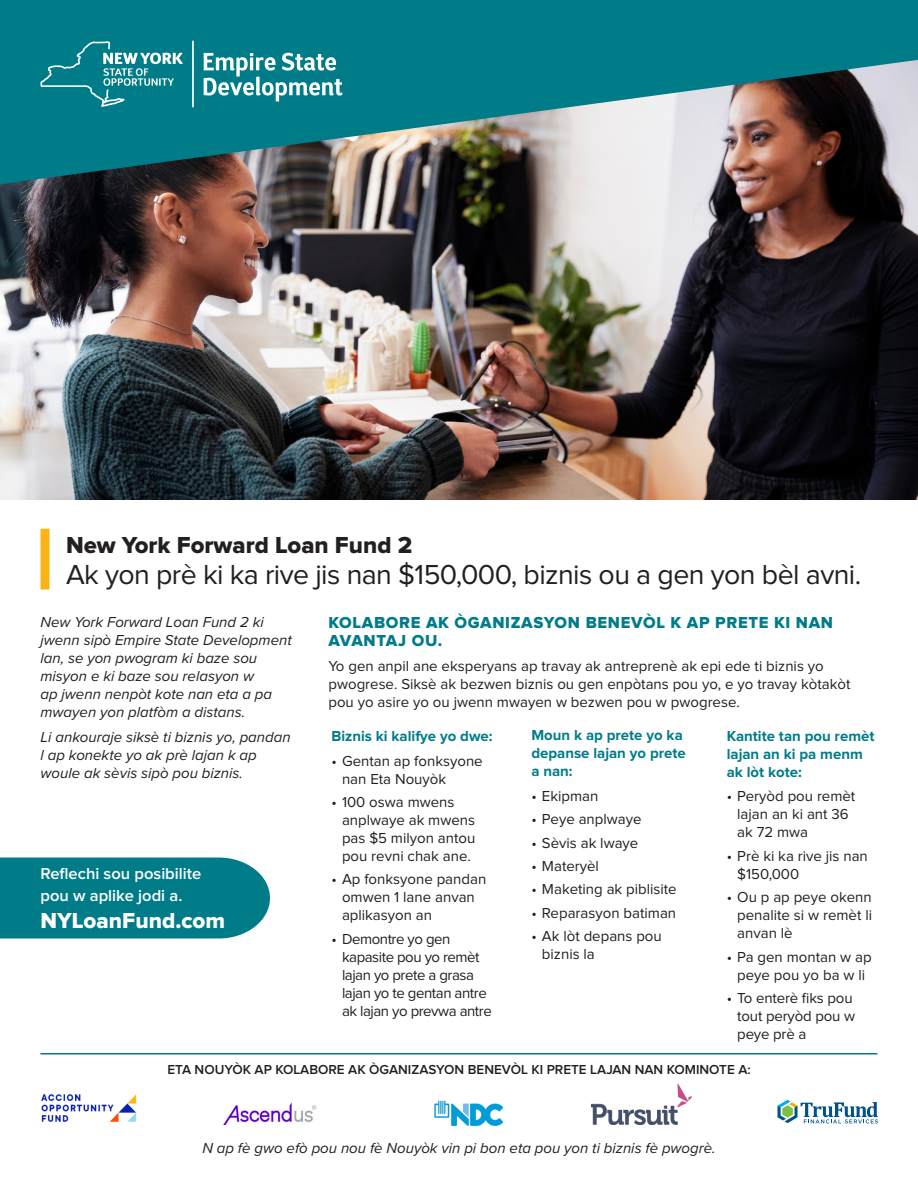
<style>
.page{position:relative;width:918px;height:1188px;background:#fff}
.page>*{position:absolute;margin:0;border:0;box-sizing:border-box;transform-origin:0 0}
.subheading_1{font:28.5px "Proxima Nova";letter-spacing:-.02em;color:#231f20}
.Heading_1{font:24px "Proxima Nova Extrabld";color:#231f20}
.t1{font:22.5px "Proxima Nova Extrabld";color:#fff}
.t2{font:16.5px/18px "Proxima Nova Extrabld";letter-spacing:.04em;color:#007c89}
.t3{font:600 16.5px/22.5px "Proxima Nova";color:#fff}
.Paragraph_Style_2{font:15px/18px "Proxima Nova";color:#231f20}
.Intro_Style_1{font:italic 15px/18px "Proxima Nova";color:#231f20}
.Paragraph_Style_5_bu{font:15px/18px "Proxima Nova";color:#231f20}
.subhead_Style_4{font:700 15px/18px "Proxima Nova";color:#007c89}
.Paragraph_Style_2-2{font:15px/18px "Proxima Nova";letter-spacing:-.03em;color:#231f20}
.Footer_style_1{font:600 13.5px "Proxima Nova";color:#231f20}
</style>
<div class="page">
<div style="left:0;top:858px;width:270px;height:81px;background:#007c89"></div>
<img style="left:0;top:184px;width:918px;height:316px">
<svg style="left:0;top:0;width:918px;height:184px;fill:#007c89"></svg>
<hr style="left:192px;top:41px;width:2px;height:66px;background:#fff">
<svg style="left:204px;top:53px;width:139px;height:49px"></svg>
<svg style="left:40px;top:41px;width:143px;height:66px"></svg>
<hr style="left:40px;top:1053px;width:838px;height:1px;background:#007c89">
<img style="left:41px;top:1094px;width:96px;height:28px">
<img style="left:223px;top:1102px;width:94px;height:23px">
<img style="left:434px;top:1100px;width:69px;height:26px">
<svg style="left:778px;top:1100px;width:100px;height:23px"></svg>
<img style="left:591px;top:1085px;width:101px;height:40px">
<div style="left:40px;top:529px;width:10px;height:61px;background:#fbb416"></div>
<p class="Heading_1" style="left:66px;top:534px;width:348px">New York Forward Loan Fund 2</p>
<p class="subheading_1" style="left:66px;top:562px;width:797px">Ak yon prè ki ka rive jis nan $150,000, biznis ou a gen yon bèl avni.</p>
<p class="t2" style="left:328px;top:614px;width:506px">KOLABORE AK ÒGANIZASYON BENEVÒL K AP PRETE KI NAN<br>AVANTAJ OU.</p>
<p class="Paragraph_Style_2" style="left:328px;top:657px;width:523px">Yo gen anpil ane eksperyans ap travay ak antreprenè ak epi ede ti biznis yo pwogrese. Siksè ak bezwen biznis ou gen enpòtans pou yo, e yo travay kòtakòt pou yo asire yo ou jwenn mwayen w bezwen pou w pwogrese.</p>
<p class="Intro_Style_1" style="left:40px;top:612px;width:253px">New York Forward Loan Fund 2 ki jwenn sipò Empire State Development lan, se yon pwogram ki baze sou misyon e ki baze sou relasyon w<br>ap jwenn nenpòt kote nan eta a pa mwayen yon platfòm a distans.</p>
<p class="Intro_Style_1" style="left:40px;top:727px;width:252px">Li ankouraje siksè ti biznis yo, pandan l ap konekte yo ak prè lajan k ap woule ak sèvis sipò pou biznis.</p>
<p class="subhead_Style_4" style="left:332px;top:727px;width:163px">Biznis ki kalifye yo dwe:</p>
<p class="subhead_Style_4" style="left:531px;top:727px;width:156px">Moun k ap prete yo ka depanse lajan yo prete a nan:</p>
<p class="Paragraph_Style_5_bu" style="left:531px;top:787px;width:69px">• Ekipman</p>
<p class="Paragraph_Style_5_bu" style="left:531px;top:811px;width:112px">• Peye anplwaye</p>
<p class="Paragraph_Style_5_bu" style="left:531px;top:834px;width:108px">• Sèvis ak lwaye</p>
<p class="Paragraph_Style_5_bu" style="left:531px;top:858px;width:69px">• Materyèl</p>
<p class="Paragraph_Style_5_bu" style="left:531px;top:881px;width:147px">• Maketing ak piblisite</p>
<p class="Paragraph_Style_5_bu" style="left:531px;top:904px;width:146px">• Reparasyon batiman</p>
<p class="Paragraph_Style_5_bu" style="left:542px;top:928px;width:121px;text-indent:-10px">• Ak lòt depans pou biznis la</p>
<p class="subhead_Style_4" style="left:727px;top:727px;width:149px">Kantite tan pou remèt lajan an ki pa menm ak lòt kote:</p>
<p class="Paragraph_Style_5_bu" style="left:737px;top:788px;width:120px;text-indent:-10px">• Peryòd pou remèt lajan an ki ant 36 ak 72 mwa</p>
<p class="Paragraph_Style_5_bu" style="left:737px;top:848px;width:132px;text-indent:-10px">• Prè ki ka rive jis nan $150,000</p>
<p class="Paragraph_Style_5_bu" style="left:737px;top:889px;width:136px;text-align:justify;text-indent:-10px">• Ou p ap peye okenn penalite si w remèt li anvan lè</p>
<p class="Paragraph_Style_5_bu" style="left:727px;top:948px;width:146px;text-align:center">• Pa gen montan w ap peye pou yo ba w li</p>
<p class="Paragraph_Style_5_bu" style="left:737px;top:990px;width:119px;text-indent:-10px">• To enterè fiks pou tout peryòd pou w peye prè a</p>
<p class="Paragraph_Style_2" style="left:342px;top:752px;width:142px;text-indent:-10px">• Gentan ap fonksyone nan Eta Nouyòk</p>
<p class="Paragraph_Style_2" style="left:342px;top:794px;width:135px;text-indent:-10px">• 100 oswa mwens anplwaye ak mwens pas $5 milyon antou pou revni chak ane.</p>
<p class="Paragraph_Style_2" style="left:342px;top:871px;width:146px;text-indent:-10px">• Ap fonksyone pandan omwen 1 lane anvan aplikasyon an</p>
<p class="Paragraph_Style_2-2" style="left:342px;top:930px;width:151px;text-indent:-10px">• Demontre yo gen kapasite pou yo remèt lajan yo prete a grasa lajan yo te gentan antre ak lajan yo prevwa antre</p>
<p class="t3" style="left:40px;top:863px;width:162px">Reflechi sou posibilite pou w aplike jodi a.</p>
<p class="t1" style="left:40px;top:911px;width:186px">NYLoanFund.com</p>
<p class="Footer_style_1" style="left:167px;top:1063px;width:585px">ETA NOUYÒK AP KOLABORE AK ÒGANIZASYON BENEVÒL KI PRETE LAJAN NAN KOMINOTE A:</p>
<p class="Intro_Style_1" style="left:202px;top:1139px;width:515px">N ap fè gwo efò pou nou fè Nouyòk vin pi bon eta pou yon ti biznis fè pwogrè.</p>
</div>
